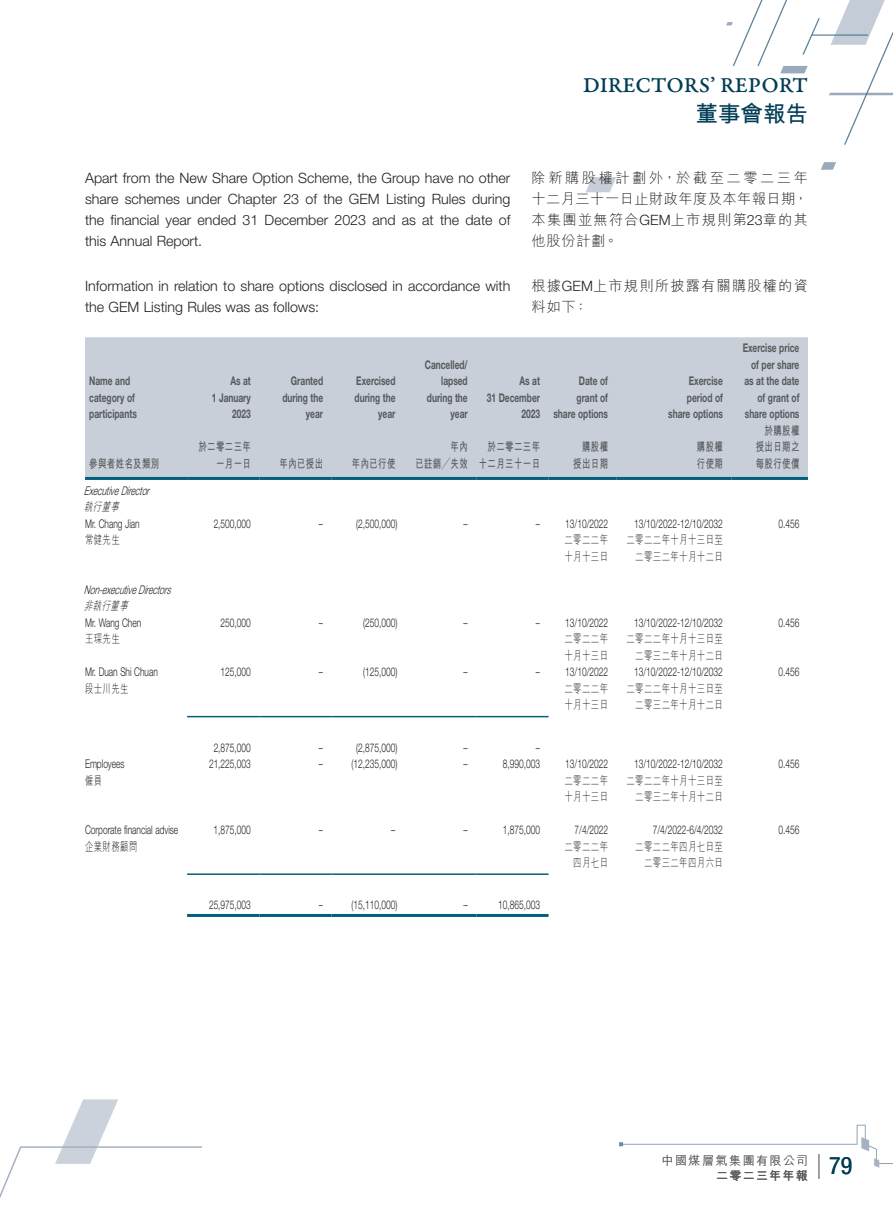
<style>
.page{position:relative;width:893px;height:1212px;background:#fff}
.page>*{position:absolute;margin:0;border:0;box-sizing:border-box;transform-origin:0 0}
.t1{font:condensed 24px "Helvetica Neue LT Std";color:#013e55}
.t2{font:22.5px "Garamond Premr Pro Med Capt";color:#013e55}
.t3{font:700 22.5px "M Hei HK";color:#013e55}
.t4{font:300 14.25px/21px "Helvetica Neue LT Std";color:#231f20;text-align:justify}
.t5{font:300 14.25px/21px "M Hei HK";letter-spacing:.085em;color:#231f20;text-align:justify}
.t6{font:300 12px "Helvetica Neue LT Std";color:#231f20;scale:.7 1}
.t7{font:700 12px/16.5px "Helvetica Neue LT Std";color:#57585a;text-align:right;scale:.7 1}
.t8{font:300 12px/16.5px "M Hei HK";letter-spacing:.05em;color:#231f20;text-align:right;scale:.7 1}
.t9{font:700 12px/16.5px "M Hei HK";letter-spacing:.05em;color:#57585a;text-align:right;scale:.7 1}
.t10{font:italic 300 12px "Helvetica Neue LT Std";color:#231f20;scale:.7 1}
.t11{font:300 12px "M Hei HK";letter-spacing:.125em;color:#57585a}
.t12{font:italic 300 12px "M Hei HK";color:#231f20;scale:.7 1}
.t13{font:700 12px "M Hei HK";letter-spacing:.115em;color:#57585a}
.s1{font-family:"Helvetica Neue LT Std"}
</style>
<div class="page">
<img style="left:0;top:0;width:893px;height:1198px">
<svg style="left:819px;top:1154px;width:1px;height:25px"></svg>
<div style="left:85px;top:337px;width:723px;height:140px;background:#c8cfd9"></div>
<hr style="left:85px;top:477px;width:102px;height:3px;background:#02607f">
<hr style="left:187px;top:477px;width:72px;height:3px;background:#02607f">
<hr style="left:259px;top:477px;width:73px;height:3px;background:#02607f">
<hr style="left:332px;top:477px;width:72px;height:3px;background:#02607f">
<hr style="left:404px;top:477px;width:72px;height:3px;background:#02607f">
<hr style="left:476px;top:477px;width:73px;height:3px;background:#02607f">
<hr style="left:549px;top:477px;width:68px;height:3px;background:#02607f">
<hr style="left:617px;top:477px;width:114px;height:3px;background:#02607f">
<hr style="left:731px;top:477px;width:77px;height:3px;background:#02607f">
<hr style="left:187px;top:716px;width:72px;height:1px;background:#02607f">
<hr style="left:259px;top:716px;width:73px;height:1px;background:#02607f">
<hr style="left:332px;top:716px;width:72px;height:1px;background:#02607f">
<hr style="left:404px;top:716px;width:72px;height:1px;background:#02607f">
<hr style="left:476px;top:716px;width:73px;height:1px;background:#02607f">
<hr style="left:187px;top:873px;width:72px;height:2px;background:#02607f">
<hr style="left:259px;top:873px;width:73px;height:2px;background:#02607f">
<hr style="left:332px;top:873px;width:72px;height:2px;background:#02607f">
<hr style="left:404px;top:873px;width:72px;height:2px;background:#02607f">
<hr style="left:476px;top:873px;width:73px;height:2px;background:#02607f">
<hr style="left:187px;top:914px;width:72px;height:3px;background:#02607f">
<hr style="left:259px;top:914px;width:73px;height:3px;background:#02607f">
<hr style="left:332px;top:914px;width:72px;height:3px;background:#02607f">
<hr style="left:404px;top:914px;width:72px;height:3px;background:#02607f">
<hr style="left:476px;top:914px;width:73px;height:3px;background:#02607f">
<p class="t4" style="left:85px;top:167px;width:427px">Apart from the New Share Option Scheme, the Group have no other share schemes under Chapter 23 of the GEM Listing Rules during the financial year ended 31 December 2023 and as at the date of this Annual Report.</p>
<p class="t4" style="left:85px;top:275px;width:427px">Information in relation to share options disclosed in accordance with the GEM Listing Rules was as follows:</p>
<h2 class="t2" style="left:583px;top:72px;width:226px">DIRECTORS’ REPORT</h2>
<h2 class="t3" style="left:696px;top:97px;width:114px">董事會報告</h2>
<p class="t5" style="left:531px;top:167px;width:278px">除新購股權計劃外，於截至二零二三年十二月三十一日止財政年度及本年報日期，本集團並無符合<span class="s1">GEM</span>上市規則第<span class="s1">23</span>章的其他股份計劃。</p>
<p class="t5" style="left:531px;top:275px;width:278px">根據<span class="s1">GEM</span>上市規則所披露有關購股權的資料如下：</p>
<p class="t7" style="left:89px;top:372px;width:69px;text-align:left">Name and category of participants</p>
<p class="t7" style="left:212px;top:372px;width:57px">As at<br>1 January<br>2023</p>
<p class="t7" style="left:282px;top:372px;width:60px">Granted during the year</p>
<p class="t7" style="left:355px;top:372px;width:60px">Exercised during the year</p>
<p class="t9" style="left:89px;top:454px;width:102px">參與者姓名及類別</p>
<p class="t9" style="left:198px;top:438px;width:76px">於二零二三年一月一日</p>
<p class="t9" style="left:280px;top:454px;width:64px">年內已授出</p>
<p class="t9" style="left:352px;top:454px;width:64px">年內已行使</p>
<p class="t7" style="left:425px;top:356px;width:63px">Cancelled/ lapsed during the year</p>
<p class="t7" style="left:487px;top:372px;width:78px">As at<br>31 December<br>2023</p>
<p class="t7" style="left:553px;top:372px;width:80px">Date of<br>grant of share options</p>
<p class="t7" style="left:668px;top:372px;width:80px">Exercise period of share options</p>
<p class="t9" style="left:415px;top:438px;width:76px">年內<br>已註銷╱失效</p>
<p class="t9" style="left:479px;top:438px;width:89px">於二零二三年十二月三十一日</p>
<p class="t9" style="left:573px;top:438px;width:51px">購股權授出日期</p>
<p class="t9" style="left:697px;top:438px;width:39px;text-align:left">購股權行使期</p>
<p class="t10" style="left:84px;top:483px;width:100px">ExecutiveDirector</p>
<p class="t12" style="left:84px;top:501px;width:56px">執行董事</p>
<p class="t6" style="left:85px;top:516px;width:80px">Mr. Chang Jian</p>
<p class="t8" style="left:85px;top:532px;width:51px">常健先生</p>
<p class="t10" style="left:84px;top:582px;width:131px">Non-executiveDirectors</p>
<p class="t12" style="left:84px;top:600px;width:68px">非執行董事</p>
<p class="t6" style="left:85px;top:615px;width:82px">Mr. Wang Chen</p>
<p class="t8" style="left:85px;top:631px;width:51px">王琛先生</p>
<p class="t6" style="left:85px;top:665px;width:106px">Mr. Duan Shi Chuan</p>
<p class="t8" style="left:85px;top:680px;width:64px">段士川先生</p>
<p class="t6" style="left:85px;top:756px;width:58px">Employees</p>
<p class="t8" style="left:85px;top:772px;width:26px">僱員</p>
<p class="t6" style="left:85px;top:822px;width:135px">Corporate financial advise</p>
<p class="t8" style="left:85px;top:838px;width:76px">企業財務顧問</p>
<p class="t6" style="left:214px;top:516px;width:55px">2,500,000</p>
<p class="t6" style="left:319px;top:516px;width:7px">–</p>
<p class="t6" style="left:356px;top:516px;width:60px">(2,500,000)</p>
<p class="t6" style="left:464px;top:516px;width:7px">–</p>
<p class="t6" style="left:536px;top:516px;width:105px">– 13/10/2022</p>
<p class="t8" style="left:564px;top:532px;width:64px;text-align:left">二零二二年十月十三日</p>
<p class="t6" style="left:634px;top:516px;width:128px">13/10/2022-12/10/2032</p>
<p class="t8" style="left:626px;top:532px;width:139px">二零二二年十月十三日至二零三二年十月十二日</p>
<p class="t6" style="left:221px;top:615px;width:45px">250,000</p>
<p class="t6" style="left:319px;top:615px;width:7px">–</p>
<p class="t6" style="left:363px;top:615px;width:50px">(250,000)</p>
<p class="t6" style="left:464px;top:615px;width:7px">–</p>
<p class="t6" style="left:536px;top:615px;width:105px">– 13/10/2022</p>
<p class="t8" style="left:564px;top:631px;width:64px;text-align:left">二零二二年十月十三日</p>
<p class="t6" style="left:221px;top:665px;width:45px">125,000</p>
<p class="t6" style="left:319px;top:665px;width:7px">–</p>
<p class="t6" style="left:363px;top:665px;width:50px">(125,000)</p>
<p class="t6" style="left:464px;top:665px;width:7px">–</p>
<p class="t6" style="left:536px;top:665px;width:105px">– 13/10/2022</p>
<p class="t8" style="left:564px;top:680px;width:64px;text-align:left">二零二二年十月十三日</p>
<p class="t6" style="left:214px;top:740px;width:55px">2,875,000</p>
<p class="t6" style="left:319px;top:740px;width:7px">–</p>
<p class="t6" style="left:356px;top:740px;width:60px">(2,875,000)</p>
<p class="t6" style="left:464px;top:740px;width:7px">–</p>
<p class="t6" style="left:536px;top:740px;width:7px">–</p>
<p class="t6" style="left:209px;top:756px;width:61px">21,225,003</p>
<p class="t6" style="left:319px;top:756px;width:114px">– (12,235,000)</p>
<p class="t6" style="left:464px;top:756px;width:7px">–</p>
<p class="t6" style="left:503px;top:756px;width:55px">8,990,003</p>
<p class="t6" style="left:565px;top:756px;width:63px">13/10/2022</p>
<p class="t8" style="left:564px;top:772px;width:64px;text-align:left">二零二二年十月十三日</p>
<p class="t6" style="left:214px;top:822px;width:55px">1,875,000</p>
<p class="t6" style="left:319px;top:822px;width:7px">–</p>
<p class="t6" style="left:391px;top:822px;width:7px">–</p>
<p class="t6" style="left:464px;top:822px;width:7px">–</p>
<p class="t6" style="left:503px;top:822px;width:55px">1,875,000</p>
<p class="t6" style="left:575px;top:822px;width:49px">7/4/2022</p>
<p class="t8" style="left:564px;top:838px;width:64px">二零二二年四月七日</p>
<p class="t6" style="left:209px;top:897px;width:61px">25,975,003</p>
<p class="t6" style="left:319px;top:897px;width:114px">– (15,110,000)</p>
<p class="t6" style="left:464px;top:897px;width:7px">–</p>
<p class="t6" style="left:498px;top:897px;width:61px">10,865,003</p>
<p class="t6" style="left:634px;top:615px;width:128px">13/10/2022-12/10/2032</p>
<p class="t8" style="left:626px;top:631px;width:139px">二零二二年十月十三日至二零三二年十月十二日</p>
<p class="t6" style="left:634px;top:665px;width:128px">13/10/2022-12/10/2032</p>
<p class="t8" style="left:626px;top:680px;width:139px">二零二二年十月十三日至二零三二年十月十二日</p>
<p class="t6" style="left:634px;top:756px;width:128px">13/10/2022-12/10/2032</p>
<p class="t8" style="left:626px;top:772px;width:139px">二零二二年十月十三日至二零三二年十月十二日</p>
<p class="t6" style="left:653px;top:822px;width:102px">7/4/2022-6/4/2032</p>
<p class="t8" style="left:635px;top:838px;width:127px">二零二二年四月七日至二零三二年四月六日</p>
<p class="t7" style="left:743px;top:339px;width:83px">Exercise price of per share as at the date of grant of share options</p>
<p class="t9" style="left:756px;top:421px;width:64px;text-align:justify;text-indent:9px">於購股權授出日期之每股行使價</p>
<p class="t6" style="left:778px;top:516px;width:31px">0.456</p>
<p class="t6" style="left:778px;top:615px;width:31px">0.456</p>
<p class="t6" style="left:778px;top:665px;width:31px">0.456</p>
<p class="t6" style="left:778px;top:756px;width:31px">0.456</p>
<p class="t6" style="left:778px;top:822px;width:31px">0.456</p>
<p class="t11" style="left:662px;top:1154px;width:147px">中國煤層氣集團有限公司</p>
<p class="t13" style="left:716px;top:1167px;width:93px">二零二三年年報</p>
<h1 class="t1" style="left:829px;top:1152px;width:25px">79</h1>
</div>
